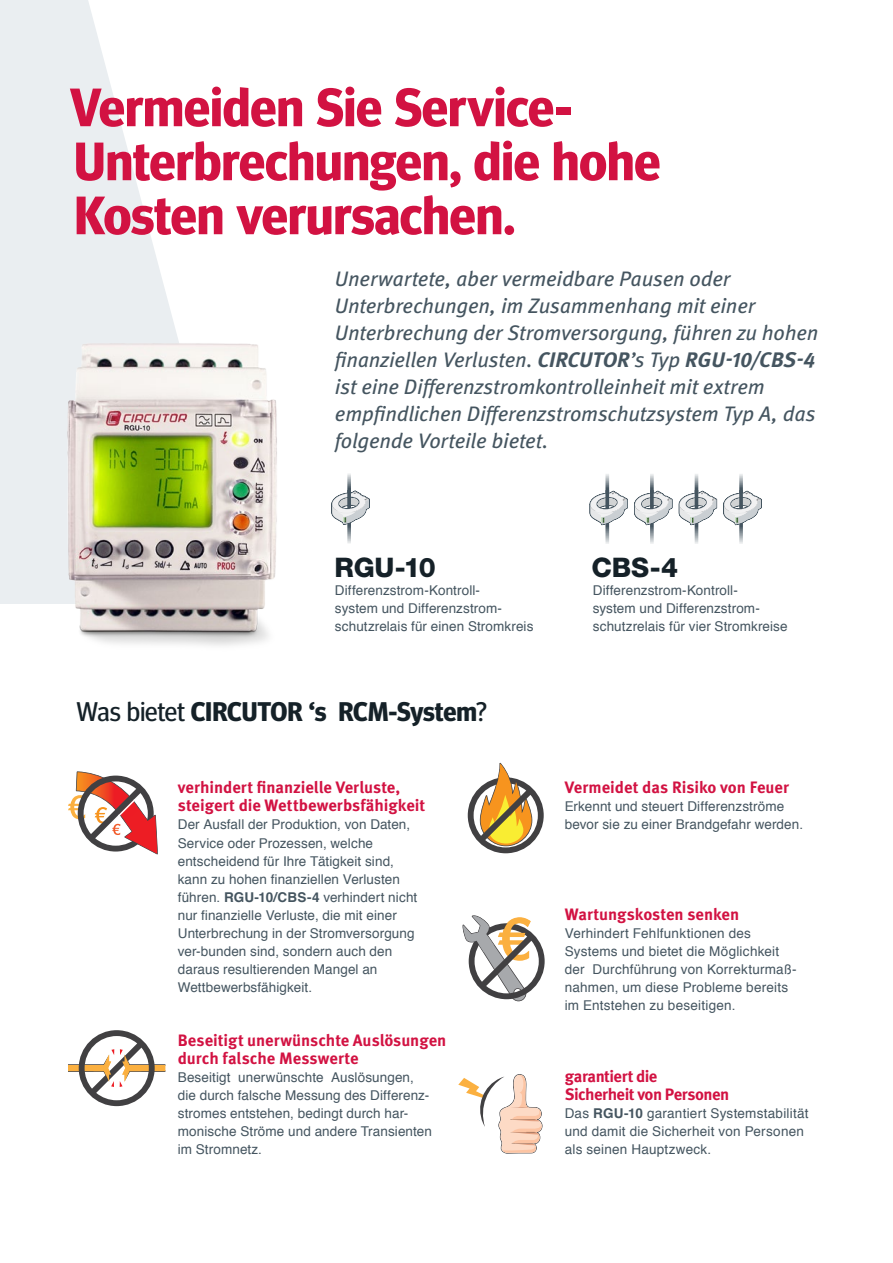
<style>
.page{position:relative;width:893px;height:1263px;background:#fff}
.page>*{position:absolute;margin:0;border:0;box-sizing:border-box;transform-origin:0 0}
.t1{font:700 54px/54px "Meta Head OT";letter-spacing:-.005em;color:#d21242}
.t2{font:700 27px "Meta Head OT";letter-spacing:-.01em;color:#152128}
.t3{font:800 27px "Helvetica Neue LT";letter-spacing:-.005em;color:#152128}
.t4{font:italic 21px/27px "Meta Pro";letter-spacing:-.01em;color:#455560}
.t5{font:700 16.5px/18px "Meta Pro";letter-spacing:-.005em;color:#d21242}
.t6{font:700 16.5px/18px "Meta Pro";letter-spacing:-.035em;color:#d21242}
.t7{font:13.5px/18px "Helvetica";letter-spacing:.01em;color:#455560}
.s1{font-weight:700}
.s2{font-weight:400}
</style>
<div class="page">
<svg style="left:0;top:0;width:175px;height:604px;fill:#eaeef1"></svg>
<img style="left:40px;top:326px;width:237px;height:320px">
<svg style="left:347px;top:474px;width:4px;height:69px"></svg>
<svg style="left:331px;top:490px;width:39px;height:44px"></svg>
<svg style="left:347px;top:490px;width:4px;height:16px"></svg>
<svg style="left:605px;top:474px;width:4px;height:70px"></svg>
<svg style="left:589px;top:490px;width:39px;height:44px"></svg>
<svg style="left:605px;top:490px;width:4px;height:17px"></svg>
<hr style="left:695px;top:473px;width:3px;height:71px;background:#455560">
<svg style="left:650px;top:474px;width:4px;height:70px"></svg>
<svg style="left:634px;top:490px;width:83px;height:44px"></svg>
<svg style="left:650px;top:490px;width:4px;height:17px"></svg>
<svg style="left:739px;top:474px;width:4px;height:70px"></svg>
<svg style="left:723px;top:490px;width:39px;height:44px"></svg>
<svg style="left:739px;top:490px;width:4px;height:17px"></svg>
<svg style="left:68px;top:771px;width:90px;height:83px"></svg>
<svg style="left:68px;top:1030px;width:97px;height:76px"></svg>
<svg style="left:468px;top:763px;width:76px;height:90px"></svg>
<svg style="left:462px;top:915px;width:83px;height:86px"></svg>
<svg style="left:458px;top:1074px;width:85px;height:79px"></svg>
<h1 class="t1" style="left:70px;top:80px;width:592px">Vermeiden Sie Service-<br>Unterbrechungen, die hohe<br>Kosten verursachen.</h1>
<p class="t4" style="left:335px;top:264px;width:485px">Unerwartete, aber vermeidbare Pausen oder Unterbrechungen, im Zusammenhang mit einer Unterbrechung der Stromversorgung, führen zu hohen finanziellen Verlusten. <span class="s1">CIRCUTOR</span>’s Typ <span class="s1">RGU-10/CBS-4 </span>ist eine Differenzstromkontrolleinheit mit extrem empfindlichen Differenzstromschutzsystem Typ A, das folgende Vorteile bietet.</p>
<h2 class="t3" style="left:335px;top:551px;width:103px">rgu-10</h2>
<h2 class="t3" style="left:591px;top:551px;width:88px">CBS-4</h2>
<p class="t7" style="left:335px;top:582px;width:200px">Differenzstrom-Kontroll-<br>system und Differenzstrom&shy;schutzrelais für einen Stromkreis</p>
<p class="t7" style="left:593px;top:582px;width:196px">Differenzstrom-Kontroll-<br>system und Differenzstrom&shy;schutzrelais für vier Stromkreise</p>
<h2 class="t2" style="left:77px;top:696px;width:412px"><span class="s2">Was bietet</span> CIRCUTOR ‘s RCM-System<span class="s2">?</span></h2>
<p class="t5" style="left:178px;top:778px;width:249px">verhindert finanzielle Verluste, steigert die Wettbewerbsfähigkeit</p>
<p class="t7" style="left:178px;top:816px;width:241px">Der Ausfall der Produktion, von Daten, Service oder Prozessen, welche entscheidend für Ihre Tätigkeit sind, kann zu hohen finanziellen Verlusten führen. <span class="s1">RGU-10/CBS-4</span> verhindert nicht nur finanzielle Verluste, die mit einer Unterbrechung in der Stromversorgung ver-bunden sind, sondern auch den daraus resultierenden Mangel an Wettbewerbsfähigkeit.</p>
<p class="t5" style="left:178px;top:1030px;width:270px">Beseitigt unerwünschte Auslösungen durch falsche Messwerte</p>
<p class="t7" style="left:178px;top:1068px;width:256px">Beseitigt unerwünschte Auslösungen, die durch falsche Messung des Differenz&shy;stromes entstehen, bedingt durch har&shy;monische Ströme und andere Transienten im Stromnetz.</p>
<p class="t5" style="left:565px;top:778px;width:226px">Vermeidet das Risiko von Feuer</p>
<p class="t7" style="left:565px;top:798px;width:240px">Erkennt und steuert Differenzströme bevor sie zu einer Brandgefahr werden.</p>
<p class="t5" style="left:565px;top:904px;width:176px">Wartungskosten senken</p>
<p class="t7" style="left:565px;top:924px;width:234px">Verhindert Fehlfunktionen des Systems und bietet die Möglichkeit der Durchführung von Korrekturmaß&shy;nahmen, um diese Probleme bereits im Entstehen zu beseitigen.</p>
<p class="t6" style="left:565px;top:1066px;width:166px">garantiert die<br>Sicherheit von Personen</p>
<p class="t7" style="left:565px;top:1105px;width:245px">Das <span class="s1">RGU-10</span> garantiert Systemstabilität und damit die Sicherheit von Personen als seinen Hauptzweck.</p>
</div>
